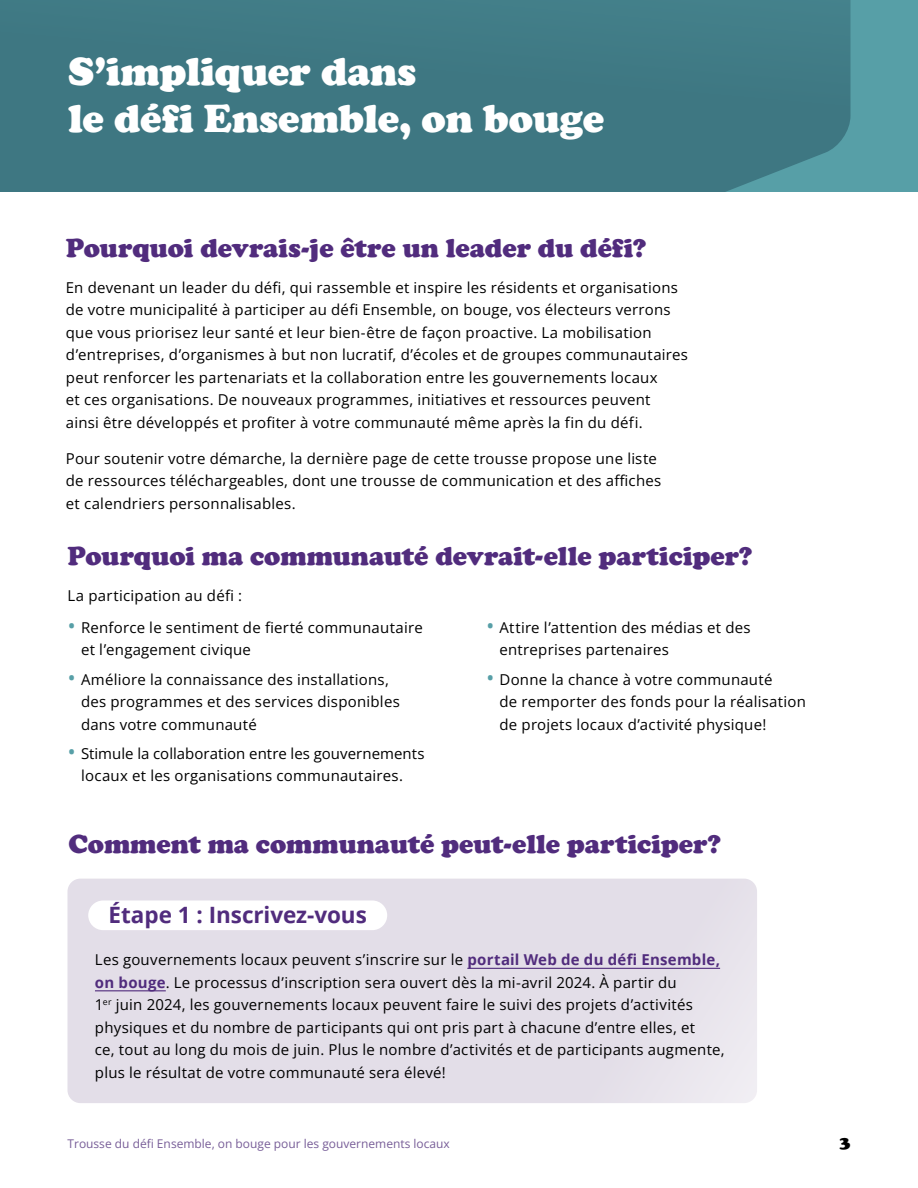
<style>
.page{position:relative;width:918px;height:1188px;background:#fff}
.page>*{position:absolute;margin:0;border:0;box-sizing:border-box;transform-origin:0 0}
.t1{font:900 40.5px/46.5px "Cooper";letter-spacing:-.005em;color:#fff}
.t2{font:900 27px "Cooper";letter-spacing:-.005em;color:#512c7d}
.t3{font:700 22.5px "Open Sans";letter-spacing:-.005em;color:#512c7d}
.t4{font:900 18px "Cooper";color:#000}
.t5{font:15px/22.5px "Open Sans";letter-spacing:.015em;color:#000}
.t6{font:12px "Open Sans";color:#785e98}
.s1{font-size:22.5px;color:#579fa7}
.s2{font-weight:700;color:#512c7d}
</style>
<div class="page">
<div style="left:67px;top:879px;width:690px;height:224px;background:#e3dee8;border-radius:13px"></div>
<div style="left:0;top:0;width:918px;height:192px;background:#579fa7"></div>
<div style="left:0;top:0;width:851px;height:192px;background:#3e7782"></div>
<div style="left:88px;top:901px;width:299px;height:29px;background:#fff;border-radius:15px"></div>
<hr style="left:467px;top:968px;width:253px;height:1px;background:#512c7d">
<hr style="left:95px;top:990px;width:71px;height:1px;background:#512c7d">
<h1 class="t1" style="left:68px;top:48px;width:538px">S’impliquer dans<br>le défi Ensemble, on bouge</h1>
<h2 class="t2" style="left:66px;top:232px;width:582px">Pourquoi devrais-je être un leader du défi?</h2>
<p class="t5" style="left:66px;top:276px;width:624px">En devenant un leader du défi, qui rassemble et inspire les résidents et organisations de votre municipalité à participer au défi Ensemble, on bouge, vos électeurs verrons que vous priorisez leur santé et leur bien-être de façon proactive. La mobilisation d’entreprises, d’organismes à but non lucratif, d’écoles et de groupes communautaires peut renforcer les partenariats et la collaboration entre les gouvernements locaux<br>et ces organisations. De nouveaux programmes, initiatives et ressources peuvent<br>ainsi être développés et profiter à votre communauté même après la fin du défi.</p>
<p class="t5" style="left:66px;top:447px;width:597px">Pour soutenir votre démarche, la dernière page de cette trousse propose une liste de ressources téléchargeables, dont une trousse de communication et des affiches et calendriers personnalisables.</p>
<h2 class="t2" style="left:68px;top:540px;width:686px">Pourquoi ma communauté devrait-elle participer?</h2>
<p class="t5" style="left:68px;top:584px;width:176px">La participation au défi :</p>
<p class="t5" style="left:81px;top:616px;width:343px;text-indent:-14px"><span class="s1">•</span> Renforce le sentiment de fierté communautaire et l’engagement civique</p>
<p class="t5" style="left:81px;top:668px;width:320px;text-indent:-14px"><span class="s1">•</span> Améliore la connaissance des installations, des programmes et des services disponibles dans votre communauté</p>
<p class="t5" style="left:68px;top:742px;width:359px;text-align:center"><span class="s1">•</span> Stimule la collaboration entre les gouvernements locaux et les organisations communautaires.</p>
<p class="t5" style="left:500px;top:616px;width:253px;text-indent:-14px"><span class="s1">•</span> Attire l’attention des médias et des entreprises partenaires</p>
<p class="t5" style="left:500px;top:668px;width:308px;text-indent:-14px"><span class="s1">•</span> Donne la chance à votre communauté<br>de remporter des fonds pour la réalisation de projets locaux d’activité physique!</p>
<h2 class="t2" style="left:68px;top:828px;width:654px">Comment ma communauté peut-elle participer?</h2>
<h3 class="t3" style="left:108px;top:899px;width:260px">Étape 1 : Inscrivez-vous</h3>
<p class="t5" style="left:95px;top:948px;width:631px">Les gouvernements locaux peuvent s’inscrire sur le <span class="s2">portail Web de du défi Ensemble, on bouge</span>. Le processus d’inscription sera ouvert dès la mi-avril 2024. À partir du<br>1<sup>er</sup> juin 2024, les gouvernements locaux peuvent faire le suivi des projets d’activités physiques et du nombre de participants qui ont pris part à chacune d’entre elles, et<br>ce, tout au long du mois de juin. Plus le nombre d’activités et de participants augmente, plus le résultat de votre communauté sera élevé!</p>
<p class="t6" style="left:68px;top:1136px;width:384px">Trousse du défi Ensemble, on bouge pour les gouvernements locaux</p>
<p class="t4" style="left:840px;top:1131px;width:12px">3</p>
</div>
